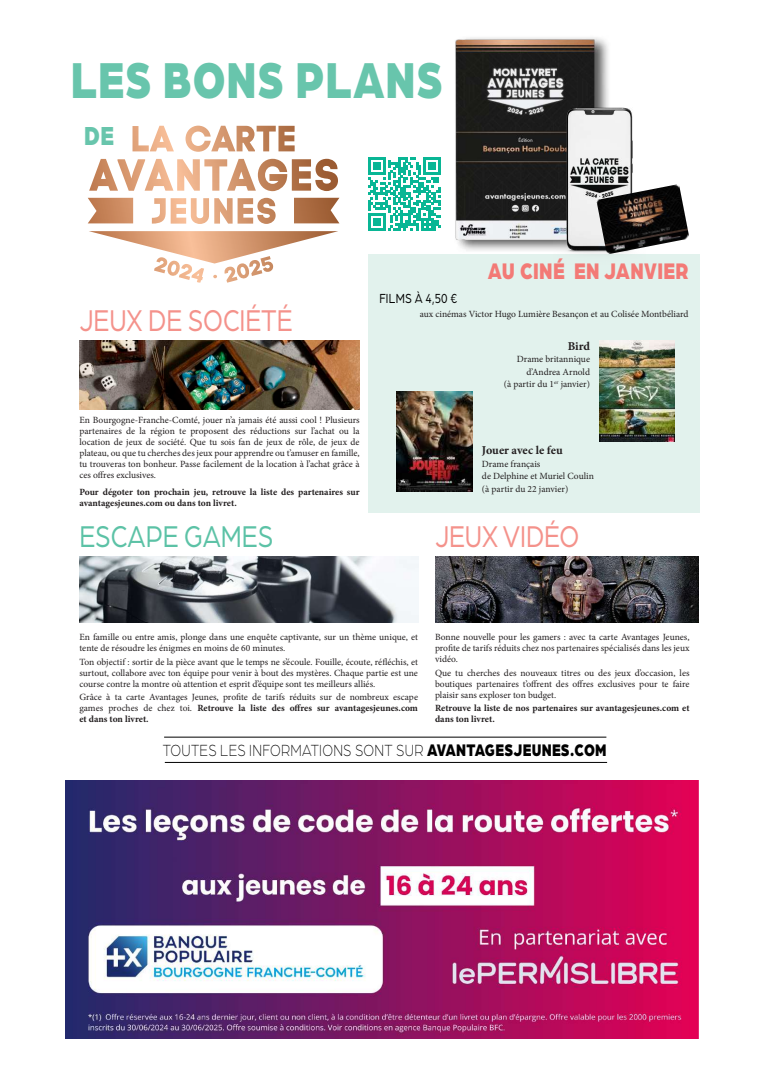
<style>
.page{position:relative;width:769px;height:1076px;background:#fff}
.page>*{position:absolute;margin:0;border:0;box-sizing:border-box;transform-origin:0 0}
.t1{font:900 53.7px "Arboria";letter-spacing:.02em;color:#68c5ac;scale:.8 1}
.t2{font:32px "Arboria";color:#f4928b;scale:.8 1}
.t3{font:32px "Arboria";color:#5cc2a6;scale:.8 1}
.t4{font:900 27.8px "Arboria";color:#68c5ac;scale:.8 1}
.t5{font:900 24px "Arboria";letter-spacing:.02em;color:#f37a76;scale:.8 1}
.t6{font:300 17.2px "Arboria";letter-spacing:.02em;color:#000;scale:.8 1}
.t7{font:14px "Arboria";letter-spacing:.02em;color:#000;scale:.8 1}
.t8{font:700 12px "Minion Pro";letter-spacing:-.005em;color:#231f20}
.t9{font:9.5px/11px "Minion Pro";color:#231f20;text-align:justify}
.t10{font:700 9.5px/11px "Minion Pro";color:#231f20}
.s1{font-weight:700}
.s2{font-weight:900;font-size:17.9px}
</style>
<div class="page">
<img style="left:66px;top:781px;width:631px;height:258px">
<hr style="left:165px;top:762px;width:441px;height:1px;background:#000">
<hr style="left:164px;top:737px;width:442px;height:1px;background:#000">
<div style="left:368px;top:254px;width:331px;height:258px;background:#e2f2ed"></div>
<img style="left:599px;top:341px;width:75px;height:100px">
<img style="left:396px;top:391px;width:76px;height:101px">
<svg style="left:132px;top:126px;width:42px;height:25px"></svg>
<svg style="left:185px;top:126px;width:109px;height:26px"></svg>
<svg style="left:89px;top:159px;width:249px;height:32px"></svg>
<svg style="left:152px;top:198px;width:123px;height:26px"></svg>
<svg style="left:294px;top:198px;width:45px;height:25px"></svg>
<svg style="left:88px;top:198px;width:45px;height:25px"></svg>
<svg style="left:89px;top:231px;width:249px;height:52px"></svg>
<svg style="left:368px;top:158px;width:67px;height:72px"></svg>
<img style="left:435px;top:37px;width:174px;height:214px">
<img style="left:553px;top:96px;width:80px;height:159px">
<img style="left:596px;top:184px;width:93px;height:70px">
<img style="left:79px;top:340px;width:280px;height:69px">
<img style="left:79px;top:557px;width:339px;height:66px">
<img style="left:435px;top:557px;width:262px;height:66px">
<h1 class="t1" style="left:71px;top:42px;width:466px">LES BONS PLANS</h1>
<h3 class="t4" style="left:84px;top:115px;width:39px">DE</h3>
<h3 class="t5" style="left:487px;top:254px;width:252px">AU CINÉ EN JANVIER</h3>
<h2 class="t2" style="left:79px;top:299px;width:268px">JEUX DE SOCIÉTÉ</h2>
<p class="t9" style="left:79px;top:414px;width:282px">En Bourgogne-Franche-Comté, jouer n’a jamais été aussi cool ! Plusieurs partenaires de la région te proposent des réductions sur l’achat ou la location de jeux de société. Que tu sois fan de jeux de rôle, de jeux de plateau, ou que tu cherches des jeux pour apprendre ou t’amuser en famille, tu trouveras ton bonheur. Passe facilement de la location à l’achat grâce à ces offres exclusives.</p>
<p class="t10" style="left:79px;top:486px;width:281px">Pour dégoter ton prochain jeu, retrouve la liste des partenaires sur avantagesjeunes.com ou dans ton livret.</p>
<h2 class="t3" style="left:79px;top:516px;width:243px">ESCAPE GAMES</h2>
<h3 class="t7" style="left:379px;top:290px;width:99px">FILMS À 4,50 €</h3>
<p class="t9" style="left:419px;top:308px;width:270px">aux cinémas Victor Hugo Lumière Besançon et au Colisée Montbéliard</p>
<p class="t8" style="left:567px;top:337px;width:24px">Bird</p>
<p class="t9" style="left:503px;top:353px;width:88px;line-height:12.5px;text-align:right">Drame britannique d’Andrea Arnold<br>(à partir du 1<sup>er</sup> janvier)</p>
<p class="t8" style="left:481px;top:442px;width:82px">Jouer avec le feu</p>
<p class="t9" style="left:481px;top:457px;width:113px;line-height:12.5px;text-align:left">Drame français<br>de Delphine et Muriel Coulin (à partir du 22 janvier)</p>
<h2 class="t2" style="left:435px;top:516px;width:182px">JEUX VIDÉO</h2>
<p class="t9" style="left:79px;top:631px;width:340px">En famille ou entre amis, plonge dans une enquête captivante, sur un thème unique, et tente de résoudre les énigmes en moins de 60 minutes.</p>
<p class="t9" style="left:79px;top:656px;width:340px">Ton objectif : sortir de la pièce avant que le temps ne s’écoule. Fouille, écoute, réfléchis, et surtout, collabore avec ton équipe pour venir à bout des mystères. Chaque partie est une course contre la montre où attention et esprit d’équipe sont tes meilleurs alliés.</p>
<p class="t9" style="left:79px;top:692px;width:340px">Grâce à ta carte Avantages Jeunes, profite de tarifs réduits sur de nombreux escape games proches de chez toi. <span class="s1">Retrouve la liste des offres sur avantagesjeunes.com et dans ton livret.</span></p>
<p class="t9" style="left:435px;top:631px;width:256px">Bonne nouvelle pour les gamers : avec ta carte Avantages Jeunes, profite de tarifs réduits chez nos partenaires spécialisés dans les jeux vidéo.</p>
<p class="t9" style="left:435px;top:667px;width:256px">Que tu cherches des nouveaux titres ou des jeux d’occasion, les boutiques partenaires t’offrent des offres exclusives pour te faire plaisir sans exploser ton budget.</p>
<p class="t10" style="left:435px;top:703px;width:256px">Retrouve la liste de nos partenaires sur avantagesjeunes.com et dans ton livret.</p>
<h3 class="t6" style="left:163px;top:739px;width:556px">TOUTES LES INFORMATIONS SONT SUR <span class="s2">AVANTAGESJEUNES.COM</span></h3>
</div>
